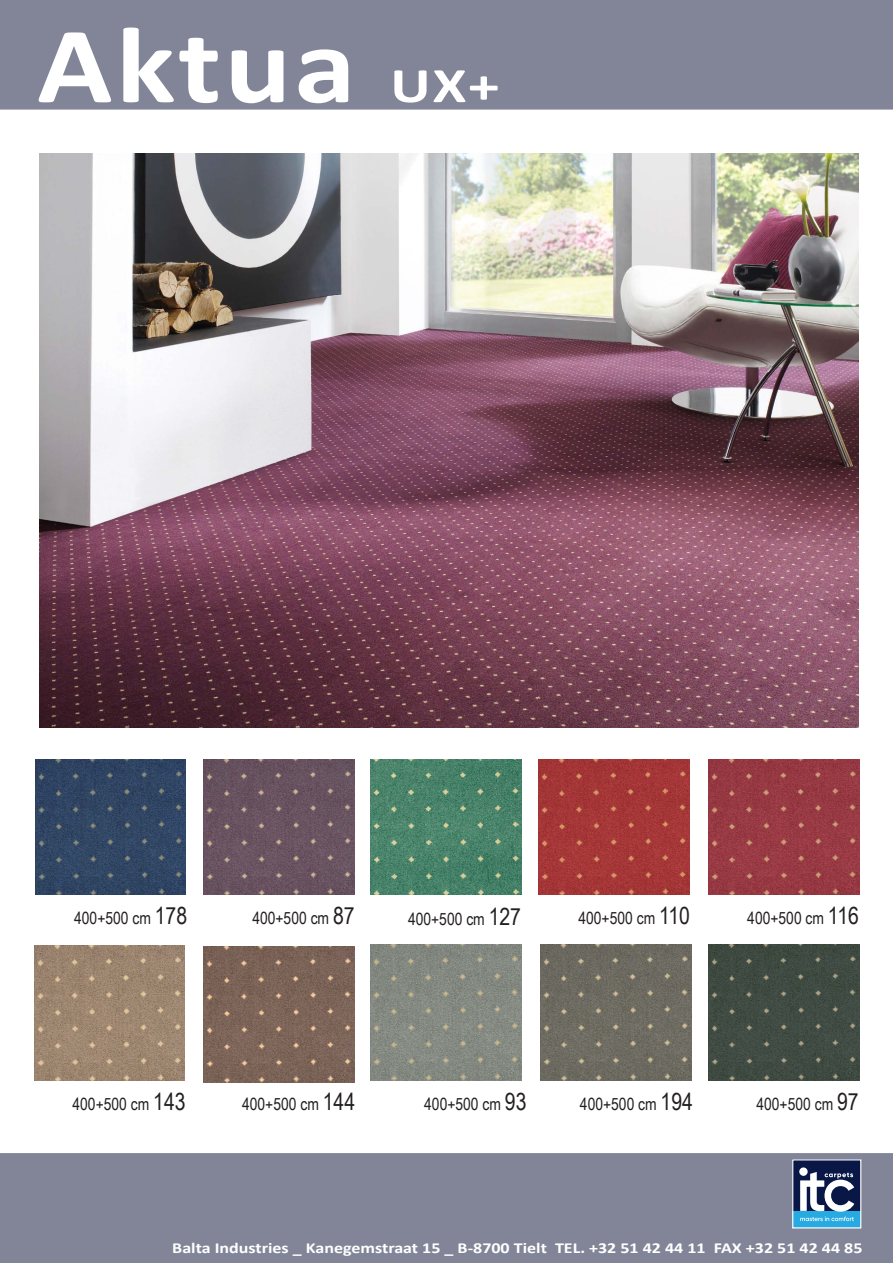
<style>
.page{position:relative;width:893px;height:1263px;background:#fff}
.page>*{position:absolute;margin:0;border:0;box-sizing:border-box;transform-origin:0 0}
.t1{font:700 109.65px "Calibri";letter-spacing:.025em;color:#fff;scale:1.14 1}
.t2{font:16.95px "Arial Narrow";color:#231f20}
.t3{font:700 15.3px "Calibri";color:#fff;scale:1.18 1}
.s1{font-size:49.8px}
.s2{font-size:23.7px}
</style>
<div class="page">
<div style="left:0;top:1153px;width:893px;height:110px;background:#818597"></div>
<img style="left:39px;top:154px;width:820px;height:573px">
<img style="left:204px;top:759px;width:150px;height:136px">
<img style="left:34px;top:945px;width:151px;height:136px">
<img style="left:540px;top:945px;width:151px;height:135px">
<img style="left:371px;top:945px;width:150px;height:135px">
<img style="left:708px;top:759px;width:151px;height:136px">
<img style="left:204px;top:947px;width:150px;height:135px">
<img style="left:708px;top:945px;width:151px;height:135px">
<img style="left:539px;top:759px;width:150px;height:136px">
<img style="left:371px;top:759px;width:150px;height:136px">
<img style="left:35px;top:759px;width:151px;height:136px">
<div style="left:0;top:0;width:893px;height:110px;background:#818597"></div>
<div style="left:793px;top:1160px;width:68px;height:68px;background:#091746"></div>
<div style="left:793px;top:1211px;width:68px;height:17px;background:#27aae1"></div>
<svg style="left:799px;top:1167px;width:55px;height:54px"></svg>
<div style="left:792px;top:1159px;width:69px;height:69px;border:1px solid #fff"></div>
<h1 class="t1" style="left:37px;top:-4px;width:407px">Aktua <span class="s1">UX+</span></h1>
<p class="t2" style="left:252px;top:906px;width:104px">400+500 cm <span class="s2">87</span></p>
<p class="t2" style="left:74px;top:906px;width:115px">400+500 cm <span class="s2">178</span></p>
<p class="t2" style="left:408px;top:906px;width:115px">400+500 cm <span class="s2">127</span></p>
<p class="t2" style="left:578px;top:906px;width:113px">400+500 cm <span class="s2">110</span></p>
<p class="t2" style="left:747px;top:906px;width:113px">400+500 cm <span class="s2">116</span></p>
<p class="t2" style="left:73px;top:1092px;width:115px">400+500 cm <span class="s2">143</span></p>
<p class="t2" style="left:242px;top:1092px;width:115px">400+500 cm <span class="s2">144</span></p>
<p class="t2" style="left:424px;top:1092px;width:104px">400+500 cm <span class="s2">93</span></p>
<p class="t2" style="left:580px;top:1092px;width:115px">400+500 cm <span class="s2">194</span></p>
<p class="t2" style="left:756px;top:1092px;width:104px">400+500 cm <span class="s2">97</span></p>
<p class="t3" style="left:172px;top:1238px;width:586px">Balta Industries _ Kanegemstraat 15 _ B-8700 Tielt TEL. +32 51 42 44 11 FAX +32 51 42 44 85</p>
</div>
